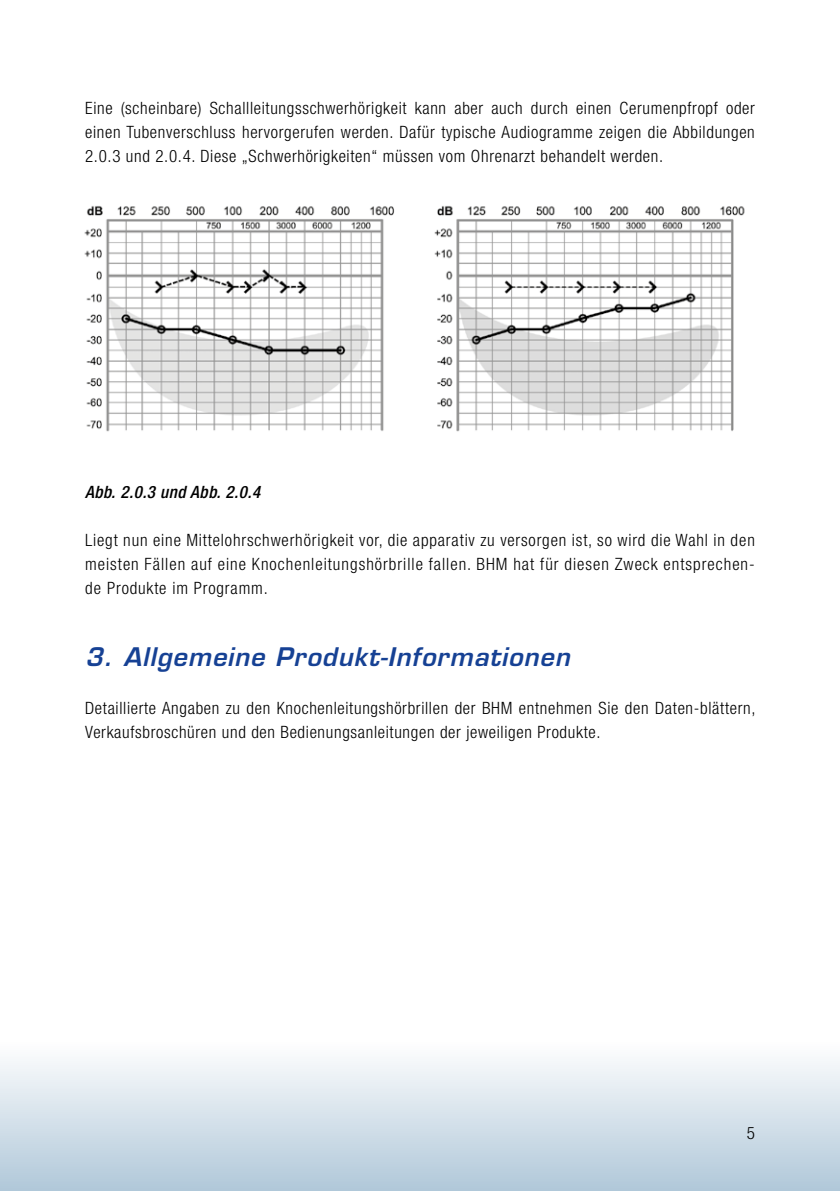
<style>
.page{position:relative;width:840px;height:1191px;background:#fff}
.page>*{position:absolute;margin:0;border:0;box-sizing:border-box;transform-origin:0 0}
.t1{font:italic 600 25px "Eurostile LT Std";letter-spacing:.04em;color:#164194}
.t2{font:300 condensed 17px/24px "Helvetica Neue LT Pro";letter-spacing:.04em;color:#000;text-align:justify}
.t3{font:italic 500 condensed 17px "Helvetica Neue LT Pro";letter-spacing:.03em;color:#000}
</style>
<div class="page">
<div style="left:0;top:1005px;width:839px;height:186px;background:linear-gradient(to bottom,#fff,#b3cada)"></div>
<img style="left:84px;top:206px;width:661px;height:226px">
<p class="t2" style="left:85px;top:96px;width:671px">Eine (scheinbare) Schallleitungsschwerhörigkeit kann aber auch durch einen Cerumenpfropf oder einen Tubenverschluss hervorgerufen werden. Dafür typische Audiogramme zeigen die Abbildungen 2.0.3 und 2.0.4. Diese „Schwerhörigkeiten“ müssen vom Ohrenarzt behandelt werden.</p>
<p class="t3" style="left:85px;top:482px;width:176px">Abb. 2.0.3 und Abb. 2.0.4</p>
<p class="t2" style="left:85px;top:528px;width:671px">Liegt nun eine Mittelohrschwerhörigkeit vor, die apparativ zu versorgen ist, so wird die Wahl in den meisten Fällen auf eine Knochenleitungshörbrille fallen. BHM hat für diesen Zweck entsprechen&shy;de Produkte im Programm.</p>
<h1 class="t1" style="left:85px;top:641px;width:486px">3. Allgemeine Produkt-Informationen</h1>
<p class="t2" style="left:85px;top:696px;width:671px">Detaillierte Angaben zu den Knochenleitungshörbrillen der BHM entnehmen Sie den Daten-blättern,<br>Verkaufsbroschüren und den Bedienungsanleitungen der jeweiligen Produkte.</p>
<p class="t2" style="left:746px;top:1121px;width:10px">5</p>
</div>
